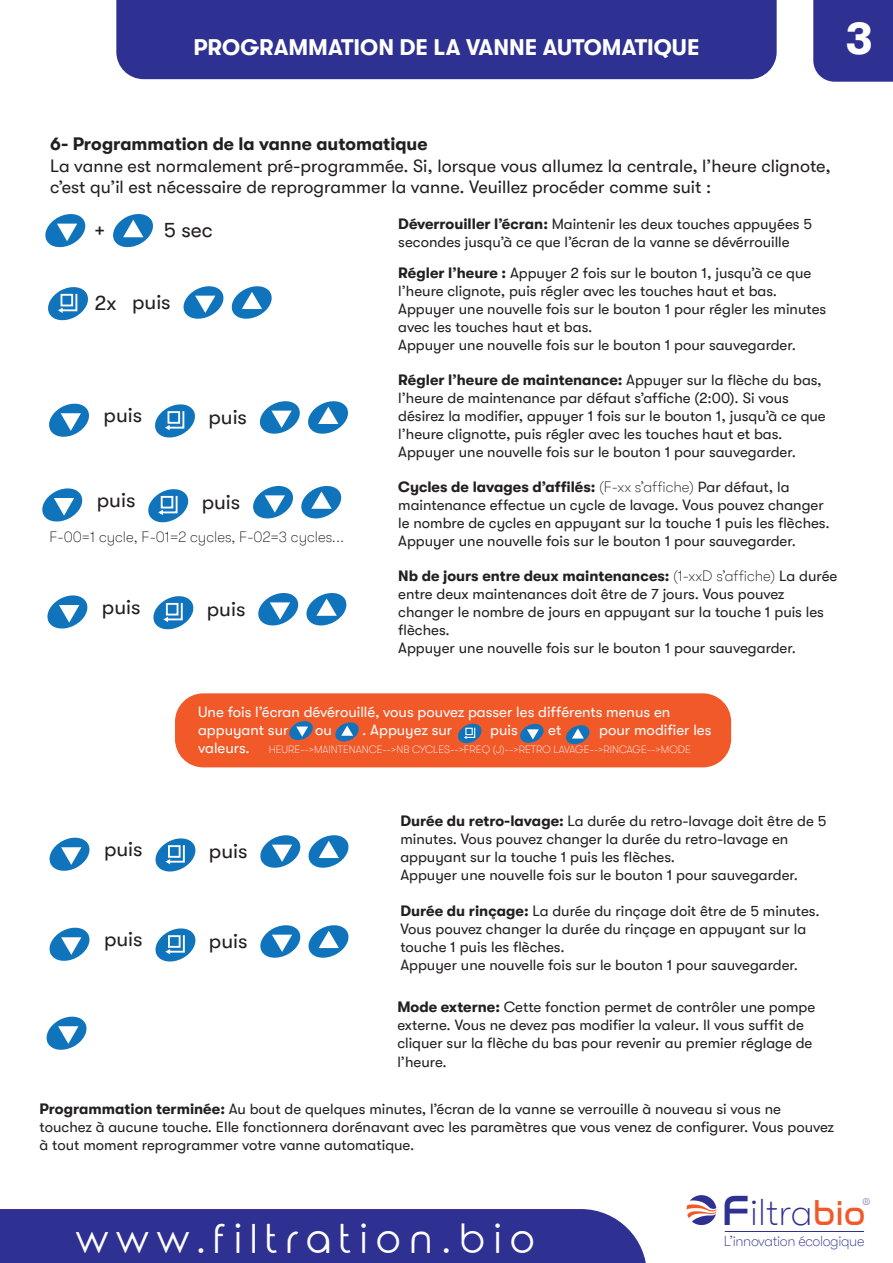
<style>
.page{position:relative;width:893px;height:1263px;background:#fff}
.page>*{position:absolute;margin:0;border:0;box-sizing:border-box;transform-origin:0 0}
.t1{font:700 45px "GT Walsheim";color:#fff}
.t2{font:39px "Rounded Elegance";letter-spacing:.2em;color:#fff}
.t3{font:100 37.2px "GT Walsheim";color:#2e3092}
.t4{font:700 22.5px "GT Walsheim";color:#fff}
.t5{font:21px "GT Walsheim";color:#231f20}
.t6{font:20.55px "GT Walsheim";color:#231f20}
.t7{font:18px/21.6px "GT Walsheim";color:#231f20}
.t8{font:700 18px "GT Walsheim";color:#231f20}
.t9{font:15px/18px "GT Walsheim";color:#231f20}
.t10{font:15px/18px "GT Walsheim";color:#fff}
.t11{font:100 15px "GT Walsheim";color:#231f20}
.t12{font:100 14.4px "GT Walsheim";letter-spacing:-.025em;color:#2e3092}
.t13{font:100 13.65px "GT Walsheim";color:#2e3092}
.t14{font:100 10.5px "GT Walsheim";color:#fff}
.s1{font-weight:700}
.s2{font-size:21px}
.s3{font-weight:100}
.s4{font-family:"Nasalization Rg";font-weight:400;font-size:43.35px}
.s5{font-family:"Nasalization Rg";font-weight:400;font-size:32.55px;color:#f15929}
</style>
<div class="page">
<div style="left:175px;top:693px;width:556px;height:74px;background:#f15929;border-radius:28px"></div>
<svg style="left:686px;top:1195px;width:30px;height:30px"></svg>
<hr style="left:725px;top:1231px;width:139px;height:1px;background:#2e3092">
<div style="left:0;top:1209px;width:646px;height:54px;background:#2e3092"></div>
<div style="left:813px;top:0;width:80px;height:82px;background:#2e3092"></div>
<svg style="left:113px;top:214px;width:40px;height:34px"></svg>
<svg style="left:45px;top:214px;width:41px;height:34px"></svg>
<svg style="left:48px;top:287px;width:40px;height:34px"></svg>
<svg style="left:183px;top:286px;width:89px;height:33px"></svg>
<svg style="left:49px;top:403px;width:40px;height:34px"></svg>
<svg style="left:155px;top:404px;width:40px;height:34px"></svg>
<svg style="left:259px;top:401px;width:89px;height:33px"></svg>
<svg style="left:42px;top:488px;width:41px;height:34px"></svg>
<svg style="left:148px;top:489px;width:41px;height:34px"></svg>
<svg style="left:253px;top:486px;width:89px;height:33px"></svg>
<svg style="left:47px;top:595px;width:41px;height:34px"></svg>
<svg style="left:153px;top:596px;width:41px;height:34px"></svg>
<svg style="left:258px;top:593px;width:89px;height:33px"></svg>
<svg style="left:49px;top:837px;width:41px;height:34px"></svg>
<svg style="left:155px;top:838px;width:41px;height:34px"></svg>
<svg style="left:260px;top:835px;width:89px;height:33px"></svg>
<svg style="left:49px;top:927px;width:41px;height:34px"></svg>
<svg style="left:155px;top:928px;width:41px;height:34px"></svg>
<svg style="left:260px;top:925px;width:89px;height:33px"></svg>
<svg style="left:46px;top:1016px;width:41px;height:34px"></svg>
<svg style="left:335px;top:722px;width:24px;height:20px"></svg>
<svg style="left:289px;top:721px;width:24px;height:20px"></svg>
<svg style="left:458px;top:723px;width:24px;height:21px"></svg>
<svg style="left:566px;top:725px;width:24px;height:20px"></svg>
<svg style="left:520px;top:723px;width:24px;height:20px"></svg>
<div style="left:116px;top:0;width:661px;height:79px;background:#2e3092"></div>
<h3 class="t4" style="left:193px;top:35px;width:508px">PROGRAMMATION DE LA VANNE AUTOMATIQUE</h3>
<h1 class="t1" style="left:846px;top:14px;width:29px">3</h1>
<p class="t8" style="left:50px;top:134px;width:379px">6- Programmation de la vanne automatique</p>
<p class="t7" style="left:50px;top:155px;width:782px">La vanne est normalement pré-programmée. Si, lorsque vous allumez la centrale, l’heure clignote, c’est qu’il est nécessaire de reprogrammer la vanne. Veuillez procéder comme suit :</p>
<h3 class="t5" style="left:164px;top:218px;width:50px">5 sec</h3>
<p class="t9" style="left:398px;top:215px;width:415px"><span class="s1">Déverrouiller l’écran:</span> Maintenir les deux touches appuyées 5 secondes jusqu’à ce que l’écran de la vanne se dévérrouille</p>
<h3 class="t5" style="left:94px;top:218px;width:12px">+</h3>
<h3 class="t6" style="left:94px;top:291px;width:78px"><span class="s2">2x</span> puis</h3>
<h3 class="t6" style="left:104px;top:404px;width:40px">puis</h3>
<h3 class="t6" style="left:208px;top:406px;width:40px">puis</h3>
<h3 class="t6" style="left:97px;top:488px;width:40px">puis</h3>
<h3 class="t6" style="left:202px;top:490px;width:40px">puis</h3>
<p class="t11" style="left:50px;top:529px;width:296px">F-00=1 cycle, F-01=2 cycles, F-02=3 cycles...</p>
<h3 class="t6" style="left:102px;top:595px;width:40px">puis</h3>
<h3 class="t6" style="left:207px;top:597px;width:40px">puis</h3>
<p class="t9" style="left:398px;top:264px;width:429px"><span class="s1">Régler l’heure :</span> Appuyer 2 fois sur le bouton 1, jusqu’à ce que l’heure clignote, puis régler avec les touches haut et bas.<br>Appuyer une nouvelle fois sur le bouton 1 pour régler les minutes avec les touches haut et bas.<br>Appuyer une nouvelle fois sur le bouton 1 pour sauvegarder.</p>
<p class="t9" style="left:398px;top:371px;width:429px"><span class="s1">Régler l’heure de maintenance:</span> Appuyer sur la flèche du bas, l’heure de maintenance par défaut s’affiche (2:00). Si vous désirez la modifier, appuyer 1 fois sur le bouton 1, jusqu’à ce que l’heure clignotte, puis régler avec les touches haut et bas.<br>Appuyer une nouvelle fois sur le bouton 1 pour sauvegarder.</p>
<p class="t9" style="left:398px;top:477px;width:433px"><span class="s1">Cycles de lavages d’affilés:</span> <span class="s3">(F-xx s’affiche)</span> Par défaut, la maintenance effectue un cycle de lavage. Vous pouvez changer le nombre de cycles en appuyant sur la touche 1 puis les flèches.<br>Appuyer une nouvelle fois sur le bouton 1 pour sauvegarder.</p>
<p class="t9" style="left:398px;top:567px;width:441px"><span class="s1">Nb de jours entre deux maintenances:</span> <span class="s3">(1-xxD s’affiche)</span> La durée entre deux maintenances doit être de 7 jours. Vous pouvez changer le nombre de jours en appuyant sur la touche 1 puis les flèches.<br>Appuyer une nouvelle fois sur le bouton 1 pour sauvegarder.</p>
<p class="t10" style="left:198px;top:703px;width:474px">Une fois l’écran dévérouillé, vous pouvez passer les différents menus en appuyant sur</p>
<p class="t10" style="left:315px;top:721px;width:18px">ou</p>
<p class="t10" style="left:362px;top:721px;width:92px">. Appuyez sur</p>
<p class="t10" style="left:490px;top:721px;width:29px">puis</p>
<p class="t10" style="left:548px;top:721px;width:15px">et</p>
<p class="t10" style="left:599px;top:721px;width:114px">pour modifier les</p>
<p class="t10" style="left:198px;top:739px;width:53px">valeurs.</p>
<p class="t14" style="left:269px;top:744px;width:424px">HEURE--&gt;MAINTENANCE--&gt;NB CYCLES--&gt;FREQ (J)--&gt;RETRO LAVAGE--&gt;RINCAGE--&gt;MODE</p>
<h3 class="t6" style="left:104px;top:838px;width:40px">puis</h3>
<h3 class="t6" style="left:209px;top:840px;width:40px">puis</h3>
<p class="t9" style="left:400px;top:812px;width:427px"><span class="s1">Durée du retro-lavage:</span> La durée du retro-lavage doit être de 5 minutes. Vous pouvez changer la durée du retro-lavage en appuyant sur la touche 1 puis les flèches.<br>Appuyer une nouvelle fois sur le bouton 1 pour sauvegarder.</p>
<p class="t9" style="left:400px;top:902px;width:421px"><span class="s1">Durée du rinçage:</span> La durée du rinçage doit être de 5 minutes.<br>Vous pouvez changer la durée du rinçage en appuyant sur la touche 1 puis les flèches.<br>Appuyer une nouvelle fois sur le bouton 1 pour sauvegarder.</p>
<p class="t9" style="left:397px;top:998px;width:419px"><span class="s1">Mode externe:</span> Cette fonction permet de contrôler une pompe externe. Vous ne devez pas modifier la valeur. Il vous suffit de cliquer sur la flèche du bas pour revenir au premier réglage de l’heure.</p>
<p class="t9" style="left:40px;top:1099px;width:796px"><span class="s1">Programmation terminée:</span> Au bout de quelques minutes, l’écran de la vanne se verrouille à nouveau si vous ne touchez à aucune touche. Elle fonctionnera dorénavant avec les paramètres que vous venez de configurer. Vous pouvez à tout moment reprogrammer votre vanne automatique.</p>
<h3 class="t6" style="left:104px;top:928px;width:40px">puis</h3>
<h3 class="t6" style="left:209px;top:930px;width:40px">puis</h3>
<h2 class="t2" style="left:76px;top:1216px;width:461px">www.filtration.bio</h2>
<h3 class="t3" style="left:721px;top:1191px;width:146px"><span class="s4">F</span>iltra<span class="s5">bio</span></h3>
<p class="t12" style="left:724px;top:1233px;width:142px">L’innovation écologique</p>
<p class="t13" style="left:862px;top:1196px;width:9px">®</p>
</div>
